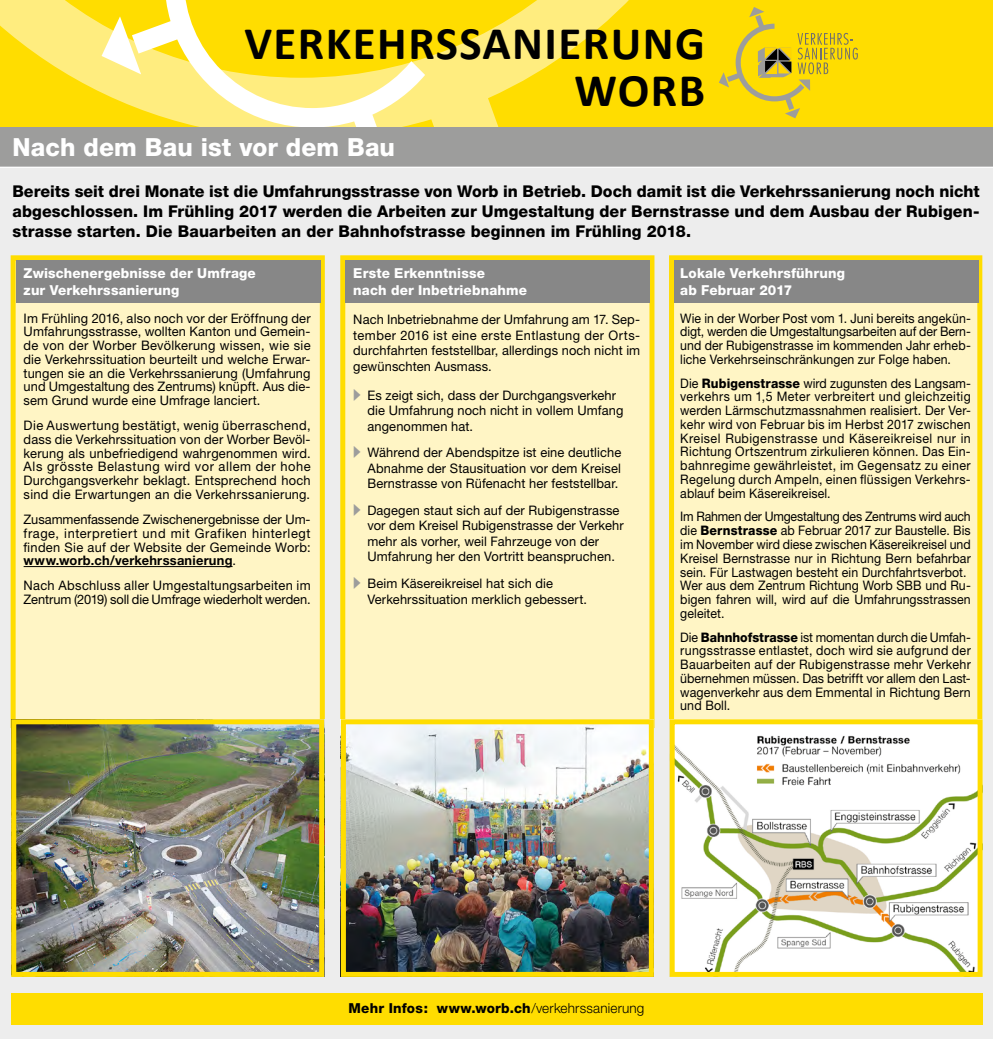
<style>
.page{position:relative;width:993px;height:1039px;background:#fff}
.page>*{position:absolute;margin:0;border:0;box-sizing:border-box;transform-origin:0 0}
.t1{font:700 46.88px/47.5px "Calibri";letter-spacing:.03em;color:#000;text-align:right}
.t2{font:800 25px "Helvetica Neue";letter-spacing:.005em;color:#fff}
.t3{font:800 16.25px/20px "Helvetica Neue";letter-spacing:.005em;color:#000;text-align:justify}
.t4{font:800 13.75px/16.8px "Helvetica Neue";letter-spacing:.01em;color:#fff}
.t5{font:800 13.75px "Helvetica Neue";letter-spacing:.015em;color:#000}
.t6{font:13.12px/13.8px "Helvetica Neue";letter-spacing:.01em;color:#000;text-align:justify}
.t7{font:13.12px/13.8px "Helvetica Neue";letter-spacing:.01em;color:#000;text-align:justify;scale:.94 1}
.s1{font-weight:700}
.s2{color:#9d9d9c}
.s3{font-weight:800}
.s4{font-weight:300}
</style>
<div class="page">
<div style="left:0;top:0;width:992px;height:1038px;background:#ededed"></div>
<div style="left:0;top:0;width:992px;height:128px;background:#fd0"></div>
<svg style="left:0;top:0;width:651px;height:128px"></svg>
<svg style="left:101px;top:0;width:324px;height:128px"></svg>
<svg style="left:719px;top:7px;width:138px;height:111px"></svg>
<div style="left:0;top:128px;width:992px;height:39px;background:#9d9d9c"></div>
<hr style="left:0;top:167px;width:992px;height:1px;background:#fff">
<div style="left:11px;top:992px;width:970px;height:32px;background:#fd0"></div>
<div style="left:11px;top:255px;width:314px;height:472px;background:#fff5c5;border:5px solid #fd0"></div>
<img style="left:17px;top:725px;width:301px;height:245px">
<div style="left:11px;top:719px;width:313px;height:257px;border:5px solid #fd0"></div>
<div style="left:340px;top:255px;width:314px;height:472px;background:#fff5c5;border:5px solid #fd0"></div>
<img style="left:347px;top:725px;width:300px;height:245px">
<div style="left:341px;top:719px;width:312px;height:257px;border:5px solid #fd0"></div>
<div style="left:668px;top:255px;width:313px;height:472px;background:#fff5c5;border:5px solid #fd0"></div>
<img style="left:675px;top:725px;width:301px;height:245px">
<div style="left:669px;top:719px;width:313px;height:257px;border:5px solid #fd0"></div>
<div style="left:16px;top:260px;width:304px;height:43px;background:#878787"></div>
<div style="left:345px;top:260px;width:304px;height:43px;background:#878787"></div>
<div style="left:674px;top:260px;width:303px;height:43px;background:#878787"></div>
<hr style="left:24px;top:566px;width:208px;height:1px;background:#000">
<h1 class="t1" style="left:244px;top:17px;width:462px">VERKEHRSSANIERUNG<br>WORB</h1>
<h2 class="t2" style="left:12px;top:132px;width:384px">Nach dem Bau ist vor dem Bau</h2>
<p class="t3" style="left:12px;top:181px;width:968px">Bereits seit drei Monate ist die Umfahrungsstrasse von Worb in Betrieb. Doch damit ist die Verkehrssanierung noch nicht abgeschlossen. Im Frühling 2017 werden die Arbeiten zur Umgestaltung der Bernstrasse und dem Ausbau der Rubigen&shy;strasse starten. Die Bauarbeiten an der Bahnhofstrasse beginnen im Frühling 2018.</p>
<p class="t4" style="left:24px;top:265px;width:233px">Zwischenergebnisse der Umfrage zur Verkehrssanierung</p>
<p class="t6" style="left:24px;top:311px;width:288px">Im Frühling 2016, also noch vor der Eröffnung der Umfahrungsstrasse, wollten Kanton und Gemein&shy;de von der Worber Bevölkerung wissen, wie sie die Verkehrssituation beurteilt und welche Erwar&shy;tungen sie an die Verkehrssanierung (Umfahrung und Umgestaltung des Zentrums) knüpft. Aus die&shy;sem Grund wurde eine Umfrage lanciert.</p>
<p class="t6" style="left:24px;top:418px;width:288px">Die Auswertung bestätigt, wenig überraschend, dass die Verkehrssituation von der Worber Bevöl&shy;kerung als unbefriedigend wahrgenommen wird.<br>Als grösste Belastung wird vor allem der hohe Durchgangsverkehr beklagt. Entsprechend hoch sind die Erwartungen an die Verkehrssanierung.</p>
<p class="t6" style="left:24px;top:512px;width:288px">Zusammenfassende Zwischenergebnisse der Um&shy;frage, interpretiert und mit Grafiken hinterlegt finden Sie auf der Website der Gemeinde Worb: <span class="s1">www.worb.ch/verkehrssanierung</span>.</p>
<p class="t6" style="left:24px;top:578px;width:288px">Nach Abschluss aller Umgestaltungsarbeiten im<br>Zentrum (2019) soll die Umfrage wiederholt werden.</p>
<p class="t4" style="left:353px;top:265px;width:175px">Erste Erkenntnisse<br>nach der Inbetriebnahme</p>
<p class="t6" style="left:353px;top:311px;width:288px;line-height:15.4px">Nach Inbetriebnahme der Umfahrung am 17. Sep&shy;tember 2016 ist eine erste Entlastung der Orts&shy;durchfahrten feststellbar, allerdings noch nicht im gewünschten Ausmass.</p>
<p class="t6" style="left:367px;top:387px;width:257px;line-height:15.4px;text-align:left;text-indent:-14px"><span class="s2">◆</span> Es zeigt sich, dass der Durchgangsverkehr die Umfahrung noch nicht in vollem Umfang angenommen hat.</p>
<p class="t6" style="left:367px;top:445px;width:255px;line-height:15.4px;text-indent:-14px"><span class="s2">◆</span> Während der Abendspitze ist eine deutliche Abnahme der Stausituation vor dem Kreisel Bernstrasse von Rüfenacht her feststellbar.</p>
<p class="t6" style="left:367px;top:502px;width:258px;line-height:15.4px;text-align:left;text-indent:-14px"><span class="s2">◆</span> Dagegen staut sich auf der Rubigenstrasse vor dem Kreisel Rubigenstrasse der Verkehr mehr als vorher, weil Fahrzeuge von der Umfahrung her den Vortritt beanspruchen.</p>
<p class="t6" style="left:367px;top:575px;width:221px;line-height:15.4px;text-indent:-14px"><span class="s2">◆</span> Beim Käsereikreisel hat sich die<br>Verkehrssituation merklich gebessert.</p>
<p class="t4" style="left:680px;top:265px;width:166px">Lokale Verkehrsführung ab Februar 2017</p>
<p class="t7" style="left:680px;top:311px;width:310px">Wie in der Worber Post vom 1. Juni bereits angekün&shy;digt, werden die Umgestaltungsarbeiten auf der Bern&shy;und der Rubigenstrasse im kommenden Jahr erheb&shy;liche Verkehrseinschränkungen zur Folge haben.</p>
<p class="t7" style="left:680px;top:376px;width:310px">Die <span class="s3">Rubigenstrasse</span> wird zugunsten des Langsam&shy;verkehrs um 1,5 Meter verbreitert und gleichzeitig werden Lärmschutzmassnahmen realisiert. Der Ver&shy;kehr wird von Februar bis im Herbst 2017 zwischen Kreisel Rubigenstrasse und Käsereikreisel nur in Richtung Ortszentrum zirkulieren können. Das Ein&shy;bahnregime gewährleistet, im Gegensatz zu einer Regelung durch Ampeln, einen flüssigen Verkehrs&shy;ablauf beim Käsereikreisel.</p>
<p class="t7" style="left:680px;top:509px;width:310px;text-align:left">Im Rahmen der Umgestaltung des Zentrums wird auch die <span class="s3">Bernstrasse</span> ab Februar 2017 zur Baustelle. Bis im November wird diese zwischen Käsereikreisel und Kreisel Bernstrasse nur in Richtung Bern befahrbar sein. Für Lastwagen besteht ein Durchfahrtsverbot.<br>Wer aus dem Zentrum Richtung Worb SBB und Ru&shy;bigen fahren will, wird auf die Umfahrungsstrassen geleitet.</p>
<p class="t7" style="left:680px;top:629px;width:310px">Die <span class="s3">Bahnhofstrasse</span> ist momentan durch die Umfah&shy;rungsstrasse entlastet, doch wird sie aufgrund der Bauarbeiten auf der Rubigenstrasse mehr Verkehr übernehmen müssen. Das betrifft vor allem den Last&shy;wagenverkehr aus dem Emmental in Richtung Bern und Boll.</p>
<p class="t5" style="left:348px;top:999px;width:297px">Mehr Infos: www.worb.ch<span class="s4">/verkehrssanierung</span></p>
</div>
